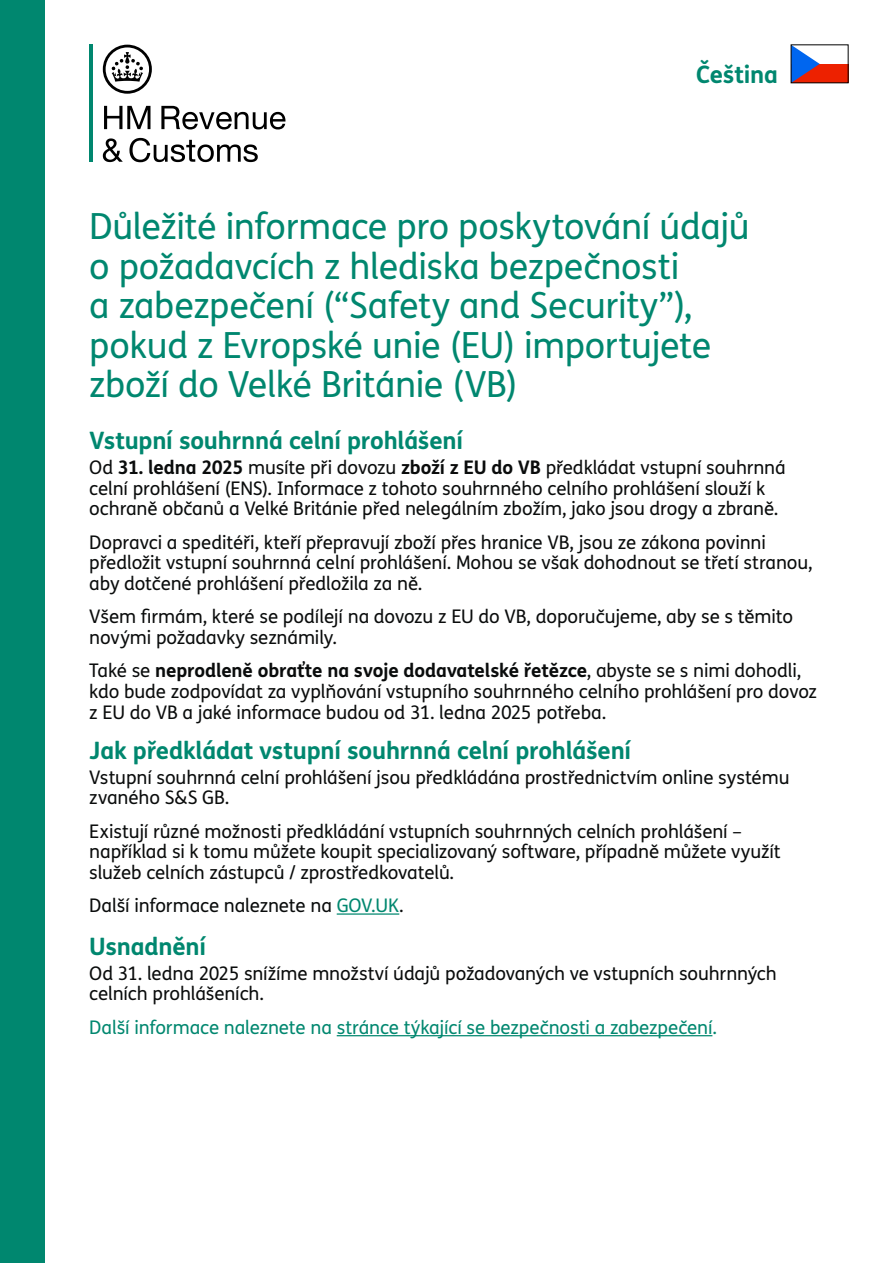
<style>
.page{position:relative;width:893px;height:1263px;background:#fff}
.page>*{position:absolute;margin:0;border:0;box-sizing:border-box;transform-origin:0 0}
.t1{font:36px/39.6px "FS Me Pro";letter-spacing:-.01em;color:#00876f}
._3_-_Language{font:700 24px "FS Me Pro";letter-spacing:-.01em;color:#00876f}
.t2{font:18.75px/20.7px "FS Me Pro";letter-spacing:-.01em;color:#0a0c0c}
.t3{font:18.75px "FS Me Pro";letter-spacing:-.01em;color:#00876f}
.s1{font-weight:700}
.s2{color:#00876f}
</style>
<div class="page">
<div style="left:0;top:0;width:45px;height:1263px;background:#00876f"></div>
<svg style="left:103px;top:45px;width:49px;height:49px"></svg>
<svg style="left:104px;top:106px;width:46px;height:23px"></svg>
<svg style="left:161px;top:106px;width:125px;height:23px"></svg>
<svg style="left:103px;top:138px;width:20px;height:24px"></svg>
<svg style="left:129px;top:138px;width:129px;height:24px"></svg>
<hr style="left:89px;top:45px;width:3px;height:117px;background:#00876f">
<hr style="left:337px;top:913px;width:62px;height:2px;background:#00876f">
<hr style="left:337px;top:1035px;width:375px;height:1px;background:#00876f">
<div style="left:791px;top:45px;width:57px;height:38px;background:#ed2100"></div>
<div style="left:791px;top:45px;width:57px;height:19px;background:#fff"></div>
<svg style="left:793px;top:47px;width:27px;height:34px"></svg>
<p class="_3_-_Language" style="left:696px;top:56px;width:83px">Čeština</p>
<h1 class="t1" style="left:89px;top:206px;width:662px">Důležité informace pro poskytování údajů o požadavcích z hlediska bezpečnosti<br>a zabezpečení (“Safety and Security”), pokud z Evropské unie (EU) importujete zboží do Velké Británie (VB)</h1>
<p class="_3_-_Language" style="left:89px;top:422px;width:375px">Vstupní souhrnná celní prohlášení</p>
<p class="t2" style="left:89px;top:457px;width:698px">Od <span class="s1">31. ledna 2025</span> musíte při dovozu <span class="s1">zboží z EU do VB</span> předkládat vstupní souhrnná celní prohlášení (ENS). Informace z tohoto souhrnného celního prohlášení slouží k ochraně občanů a Velké Británie před nelegálním zbožím, jako jsou drogy a zbraně.</p>
<p class="t2" style="left:89px;top:531px;width:725px">Dopravci a speditéři, kteří přepravují zboží přes hranice VB, jsou ze zákona povinni předložit vstupní souhrnná celní prohlášení. Mohou se však dohodnout se třetí stranou, aby dotčené prohlášení předložila za ně.</p>
<p class="t2" style="left:89px;top:606px;width:705px">Všem firmám, které se podílejí na dovozu z EU do VB, doporučujeme, aby se s těmito novými požadavky seznámily.</p>
<p class="t2" style="left:89px;top:660px;width:729px">Také se <span class="s1">neprodleně obraťte na svoje dodavatelské řetězce</span>, abyste se s nimi dohodli, kdo bude zodpovídat za vyplňování vstupního souhrnného celního prohlášení pro dovoz z EU do VB a jaké informace budou od 31. ledna 2025 potřeba.</p>
<p class="_3_-_Language" style="left:89px;top:731px;width:543px">Jak předkládat vstupní souhrnná celní prohlášení</p>
<p class="t2" style="left:89px;top:766px;width:702px">Vstupní souhrnná celní prohlášení jsou předkládána prostřednictvím online systému zvaného S&amp;S GB.</p>
<p class="t2" style="left:89px;top:820px;width:693px">Existují různé možnosti předkládání vstupních souhrnných celních prohlášení – například si k tomu můžete koupit specializovaný software, případně můžete využít služeb celních zástupců / zprostředkovatelů.</p>
<p class="t2" style="left:89px;top:895px;width:316px">Další informace naleznete na <span class="s2">GOV.UK</span>.</p>
<p class="_3_-_Language" style="left:89px;top:928px;width:118px">Usnadnění</p>
<p class="t2" style="left:89px;top:962px;width:689px">Od 31. ledna 2025 snížíme množství údajů požadovaných ve vstupních souhrnných celních prohlášeních.</p>
<p class="t3" style="left:89px;top:1014px;width:629px">Další informace naleznete na stránce týkající se bezpečnosti a zabezpečení.</p>
</div>
